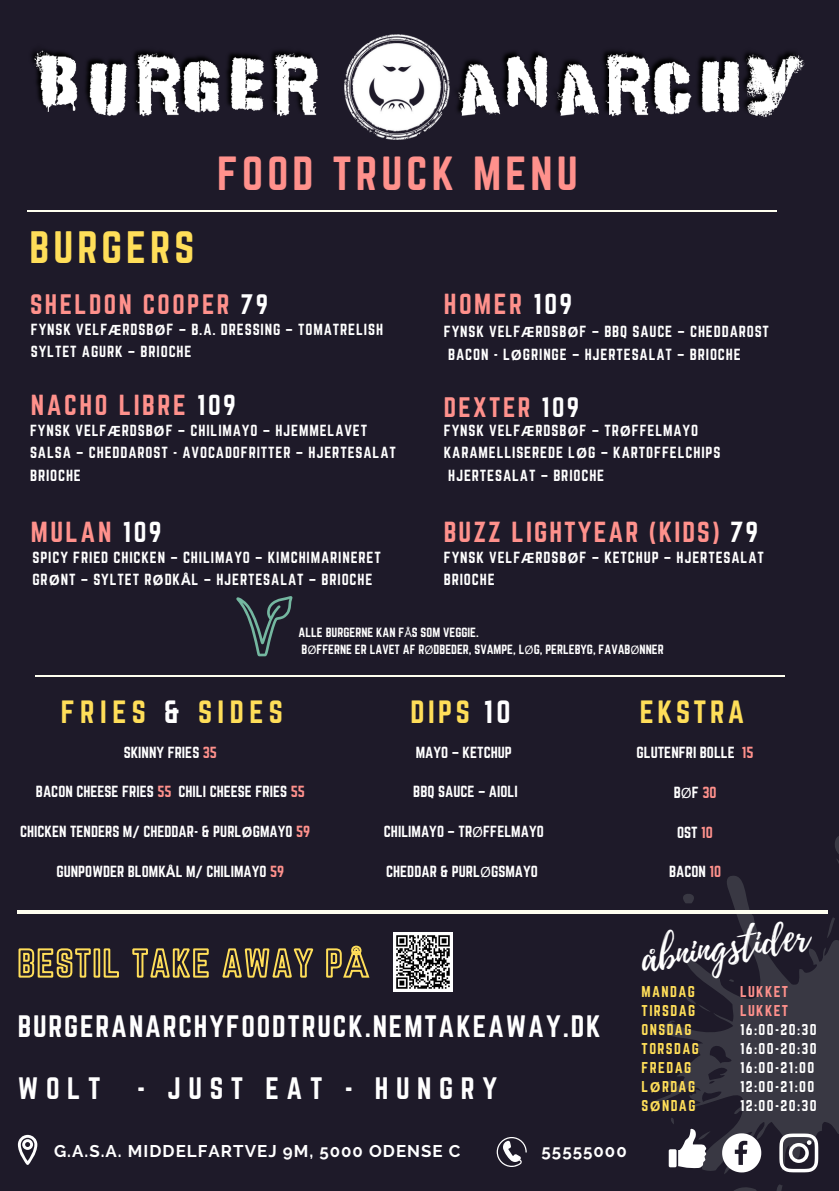
<style>
.page{position:relative;width:839px;height:1191px;background:#fff}
.page>*{position:absolute;margin:0;border:0;box-sizing:border-box;transform-origin:0 0}
.t1{font:41.8px "Norwester";letter-spacing:.1em;color:#ff918c}
.t2{font:40.6px "Playlist Script";color:#fff}
.t3{font:39.8px "Norwester";letter-spacing:.1em;color:#ffde59}
.t4{font:28.2px "Norwester";letter-spacing:.125em;color:#ffde59}
.t5{font:28.2px "Norwester";letter-spacing:.195em;color:#ffde59}
.t6{font:27.2px "Norwester";letter-spacing:.065em;color:#fff}
.t7{font:27.2px "Norwester";letter-spacing:.28em;color:#fff}
.t8{font:25.4px "Norwester";letter-spacing:.1em;color:#ff918c}
.t9{font:25.4px "Norwester";letter-spacing:.08em;color:#ff918c}
.t10{font:24.6px "Norwester";letter-spacing:.1em;color:#ff918c}
.t11{font:700 17px "Raleway";letter-spacing:.06em;color:#fff}
.t12{font:14px/22.2px "Norwester";letter-spacing:.06em;color:#fff}
.t13{font:14px "Norwester";color:#fff}
.t14{font:13.8px/19px "Norwester";letter-spacing:.1em;color:#fff}
.t15{font:13.8px/19px "Norwester";letter-spacing:.1em;color:#ffde59}
.t16{font:13.8px/19px "Norwester";letter-spacing:.1em;color:#ff918c}
.t17{font:11.8px/16.8px "Norwester";color:#fff}
.s1{color:#fff}
.s2{font-family:"Noto Sans";font-weight:700}
.s3{font-family:"Noto Sans"}
.s4{color:#ff918c}
</style>
<div class="page">
<div style="left:0;top:0;width:838px;height:1191px;background:#1e1a29"></div>
<hr style="left:27px;top:210px;width:750px;height:1px;background:#fffff0">
<svg style="left:18px;top:1135px;width:19px;height:30px"></svg>
<svg style="left:649px;top:837px;width:189px;height:354px"></svg>
<svg style="left:18px;top:945px;width:352px;height:33px"></svg>
<hr style="left:18px;top:910px;width:809px;height:3px;background:#fffff0">
<svg style="left:496px;top:1137px;width:30px;height:30px"></svg>
<img style="left:356px;top:120px;width:82px;height:20px">
<hr style="left:35px;top:675px;width:749px;height:2px;background:#fffff0">
<svg style="left:722px;top:1133px;width:39px;height:39px"></svg>
<svg style="left:779px;top:1134px;width:39px;height:38px"></svg>
<svg style="left:678px;top:1128px;width:28px;height:41px"></svg>
<div style="left:668px;top:1149px;width:8px;height:18px;background:#fff;border-radius:2px"></div>
<svg style="left:236px;top:596px;width:56px;height:60px"></svg>
<img style="left:32px;top:34px;width:773px;height:86px">
<img style="left:393px;top:933px;width:59px;height:59px">
<h3 class="t3" style="left:30px;top:223px;width:166px">BURGERS</h3>
<h1 class="t1" style="left:217px;top:149px;width:362px">FOOD TRUCK MENU</h1>
<h3 class="t8" style="left:444px;top:288px;width:130px">HOMER <span class="s1">109</span></h3>
<h3 class="t10" style="left:30px;top:289px;width:240px">SHELDON COOPER <span class="s1">79</span></h3>
<p class="t12" style="left:31px;top:318px;width:354px">FYNSK VELF<span class="s2">Æ</span>RDSB<span class="s2">Ø</span>F – B.A. DRESSING – TOMATRELISH<br>SYLTET AGURK – BRIOCHE</p>
<p class="t12" style="left:448px;top:321px;width:322px;text-indent:-4px">FYNSK VELF<span class="s2">Æ</span>RDSB<span class="s2">Ø</span>F – BBQ SAUCE – CHEDDAROST<br>BACON - L<span class="s2">Ø</span>GRINGE – HJERTESALAT – BRIOCHE</p>
<h3 class="t8" style="left:31px;top:390px;width:207px">NACHO LIBRE <span class="s1">109</span></h3>
<p class="t12" style="left:30px;top:419px;width:367px">FYNSK VELF<span class="s2">Æ</span>RDSB<span class="s2">Ø</span>F – CHILIMAYO – HJEMMELAVET<br>SALSA – CHEDDAROST - AVOCADOFRITTER – HJERTESALAT<br>BRIOCHE</p>
<h3 class="t8" style="left:31px;top:517px;width:132px">MULAN <span class="s1">109</span></h3>
<p class="t12" style="left:32px;top:547px;width:350px">SPICY FRIED CHICKEN – CHILIMAYO – KIMCHIMARINERET<br>GR<span class="s2">Ø</span>NT – SYLTET R<span class="s2">Ø</span>DK<span class="s2">Å</span>L – HJERTESALAT – BRIOCHE</p>
<h3 class="t10" style="left:444px;top:392px;width:137px">DEXTER <span class="s1">109</span></h3>
<p class="t12" style="left:444px;top:419px;width:256px">FYNSK VELF<span class="s2">Æ</span>RDSB<span class="s2">Ø</span>F – TR<span class="s2">Ø</span>FFELMAYO</p>
<p class="t12" style="left:444px;top:442px;width:278px">KARAMELLISEREDE L<span class="s2">Ø</span>G – KARTOFFELCHIPS</p>
<p class="t12" style="left:448px;top:464px;width:158px">HJERTESALAT – BRIOCHE</p>
<h3 class="t9" style="left:444px;top:517px;width:316px">BUZZ LIGHTYEAR (KIDS) <span class="s1">79</span></h3>
<p class="t12" style="left:444px;top:547px;width:321px">FYNSK VELF<span class="s2">Æ</span>RDSB<span class="s2">Ø</span>F – KETCHUP – HJERTESALAT<br>BRIOCHE</p>
<p class="t17" style="left:298px;top:624px;width:366px">ALLE BURGERNE KAN F<span class="s3">Å</span>S SOM VEGGIE.<br>B<span class="s3">Ø</span>FFERNE ER LAVET AF R<span class="s3">Ø</span>DBEDER, SVAMPE, L<span class="s3">Ø</span>G, PERLEBYG, FAVAB<span class="s3">Ø</span>NNER</p>
<h3 class="t5" style="left:61px;top:694px;width:224px">FRIES <span class="s1">&amp;</span> SIDES</h3>
<h3 class="t4" style="left:410px;top:694px;width:102px">DIPS <span class="s1">10</span></h3>
<h3 class="t4" style="left:640px;top:695px;width:106px">EKSTRA</h3>
<p class="t13" style="left:124px;top:744px;width:95px">SKINNY FRIES <span class="s4">35</span></p>
<p class="t13" style="left:36px;top:783px;width:270px">BACON CHEESE FRIES <span class="s4">55</span> CHILI CHEESE FRIES <span class="s4">55</span></p>
<p class="t13" style="left:20px;top:823px;width:291px">CHICKEN TENDERS M/ CHEDDAR- &amp; PURL<span class="s2">Ø</span>GMAYO <span class="s4">59</span></p>
<p class="t13" style="left:56px;top:863px;width:229px">GUNPOWDER BLOMK<span class="s2">Å</span>L M/ CHILIMAYO <span class="s4">59</span></p>
<p class="t13" style="left:415px;top:744px;width:98px">MAYO – KETCHUP</p>
<p class="t13" style="left:413px;top:783px;width:106px">BBQ SAUCE – AIOLI</p>
<p class="t13" style="left:384px;top:823px;width:161px">CHILIMAYO – TR<span class="s3">Ø</span>FFELMAYO</p>
<p class="t13" style="left:386px;top:863px;width:153px">CHEDDAR &amp; PURL<span class="s3">Ø</span>GSMAYO</p>
<p class="t13" style="left:636px;top:744px;width:118px">GLUTENFRI BOLLE <span class="s4">15</span></p>
<p class="t12" style="left:673px;top:781px;width:44px">B<span class="s3">Ø</span>F <span class="s4">30</span></p>
<p class="t12" style="left:677px;top:821px;width:37px">OST <span class="s4">10</span></p>
<p class="t12" style="left:669px;top:861px;width:54px">BACON <span class="s4">10</span></p>
<h3 class="t6" style="left:18px;top:1010px;width:584px">BURGERANARCHYFOODTRUCK.NEMTAKEAWAY.DK</h3>
<h3 class="t6" style="left:18px;top:1072px;width:84px">WOLT</h3>
<h3 class="t7" style="left:137px;top:1072px;width:361px">- JUST EAT - HUNGRY</h3>
<p class="t11" style="left:54px;top:1141px;width:408px">G.A.S.A. MIDDELFARTVEJ 9M, 5000 ODENSE C</p>
<p class="t11" style="left:541px;top:1141px;width:87px">55555000</p>
<h2 class="t2" style="left:636px;top:930px;width:171px;rotate:-8deg">åbningstider</h2>
<p class="t15" style="left:641px;top:982px;width:59px">MANDAG<br>TIRSDAG<br>ONSDAG<br>TORSDAG<br>FREDAG<br>L<span class="s2">Ø</span>RDAG<br>S<span class="s2">Ø</span>NDAG</p>
<p class="t16" style="left:740px;top:982px;width:50px">LUKKET<br>LUKKET</p>
<p class="t14" style="left:740px;top:1020px;width:78px">16:00-20:30<br>16:00-20:30<br>16:00-21:00<br>12:00-21:00<br>12:00-20:30</p>
</div>
